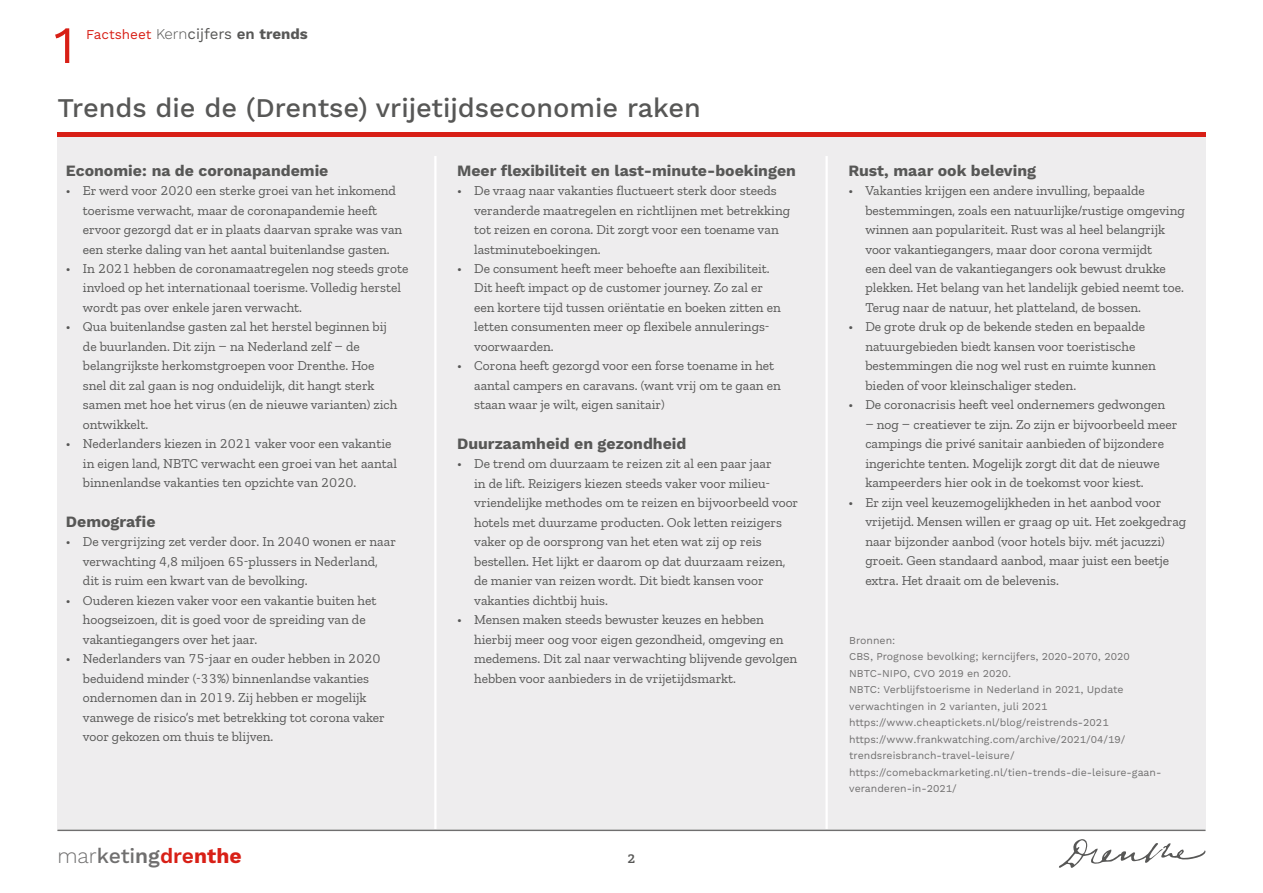
<style>
.page{position:relative;width:1263px;height:893px;background:#fff}
.page>*{position:absolute;margin:0;border:0;box-sizing:border-box;transform-origin:0 0}
.t1{font:52.5px "Work Sans";color:#d81f16}
.t2{font:500 27px "Work Sans";color:#575756}
.t3{font:500 21px "Work Sans";color:#706f6f}
.t4{font:700 15.75px "Work Sans";color:#575756}
.t5{font:13.5px/19.5px "Zilla Slab";color:#575756}
.t6{font:13.5px "Work Sans";color:#d81f16}
.t7{font:600 13.5px "Zilla Slab";color:#575756}
.t8{font:10.5px/16.5px "Work Sans";color:#706f6f}
.s1{font-weight:300;font-size:15px;color:#575756}
.s2{font-size:15px;color:#575756}
.s3{font-weight:600;font-size:15px;color:#575756}
.s4{font-weight:700;font-size:15px;color:#575756}
.s5{font-weight:300}
.s6{font-weight:600}
.s7{font-weight:600;color:#d81f16}
.s8{font-weight:700;color:#d81f16}
</style>
<div class="page">
<div style="left:57px;top:136px;width:1148px;height:693px;background:#eeedee"></div>
<hr style="left:57px;top:132px;width:1148px;height:4px;background:#d81f16">
<svg style="left:1059px;top:839px;width:147px;height:29px"></svg>
<hr style="left:434px;top:156px;width:2px;height:674px;background:#fff">
<hr style="left:825px;top:156px;width:3px;height:676px;background:#fff">
<hr style="left:57px;top:830px;width:1148px;height:1px;background:#706f6f">
<h1 class="t1" style="left:53px;top:14px;width:23px">1</h1>
<p class="t6" style="left:86px;top:26px;width:223px">Factsheet <span class="s1">Kern</span><span class="s2">cijfers</span> <span class="s3">en</span> <span class="s4">trends</span></p>
<h2 class="t2" style="left:57px;top:92px;width:645px">Trends die de (Drentse) vrijetijdseconomie raken</h2>
<p class="t4" style="left:66px;top:161px;width:264px">Economie: na de coronapandemie</p>
<p class="t5" style="left:83px;top:181px;width:321px;text-indent:-17px">• Er werd voor 2020 een sterke groei van het inkomend toerisme verwacht, maar de coronapandemie heeft ervoor gezorgd dat er in plaats daarvan sprake was van een sterke daling van het aantal buitenlandse gasten.</p>
<p class="t5" style="left:83px;top:259px;width:327px;text-indent:-17px">• In 2021 hebben de coronamaatregelen nog steeds grote invloed op het internationaal toerisme. Volledig herstel wordt pas over enkele jaren verwacht.</p>
<p class="t5" style="left:83px;top:317px;width:316px;text-indent:-17px">• Qua buitenlandse gasten zal het herstel beginnen bij de buurlanden. Dit zijn – na Nederland zelf – de belangrijkste herkomstgroepen voor Drenthe. Hoe snel dit zal gaan is nog onduidelijk, dit hangt sterk samen met hoe het virus (en de nieuwe varianten) zich ontwikkelt.</p>
<p class="t5" style="left:83px;top:434px;width:315px;text-indent:-17px">• Nederlanders kiezen in 2021 vaker voor een vakantie in eigen land, NBTC verwacht een groei van het aantal binnenlandse vakanties ten opzichte van 2020.</p>
<p class="t4" style="left:66px;top:512px;width:91px">Demografie</p>
<p class="t5" style="left:83px;top:532px;width:315px;text-indent:-17px">• De vergrijzing zet verder door. In 2040 wonen er naar verwachting 4,8 miljoen 65-plussers in Nederland, dit is ruim een kwart van de bevolking.</p>
<p class="t5" style="left:83px;top:590px;width:295px;text-indent:-17px">• Ouderen kiezen vaker voor een vakantie buiten het hoogseizoen, dit is goed voor de spreiding van de vakantiegangers over het jaar.</p>
<p class="t5" style="left:83px;top:649px;width:303px;text-indent:-17px">• Nederlanders van 75-jaar en ouder hebben in 2020 beduidend minder (-33%) binnenlandse vakanties ondernomen dan in 2019. Zij hebben er mogelijk vanwege de risico’s met betrekking tot corona vaker voor gekozen om thuis te blijven.</p>
<h3 class="t3" style="left:57px;top:843px;width:186px"><span class="s5">mar</span>keti<span class="s6">ng</span><span class="s7">dre</span><span class="s8">nthe</span></h3>
<p class="t4" style="left:457px;top:161px;width:340px">Meer flexibiliteit en last-minute-boekingen</p>
<p class="t5" style="left:474px;top:181px;width:318px;text-indent:-17px">• De vraag naar vakanties fluctueert sterk door steeds veranderde maatregelen en richtlijnen met betrekking tot reizen en corona. Dit zorgt voor een toename van lastminuteboekingen.</p>
<p class="t5" style="left:474px;top:259px;width:308px;text-indent:-17px">• De consument heeft meer behoefte aan flexibiliteit.<br>Dit heeft impact op de customer journey. Zo zal er een kortere tijd tussen oriëntatie en boeken zitten en letten consumenten meer op flexibele annulerings&shy;voorwaarden.</p>
<p class="t5" style="left:474px;top:356px;width:308px;text-indent:-17px">• Corona heeft gezorgd voor een forse toename in het aantal campers en caravans. (want vrij om te gaan en staan waar je wilt, eigen sanitair)</p>
<p class="t4" style="left:457px;top:434px;width:231px">Duurzaamheid en gezondheid</p>
<p class="t5" style="left:474px;top:454px;width:326px;text-indent:-17px">• De trend om duurzaam te reizen zit al een paar jaar<br>in de lift. Reizigers kiezen steeds vaker voor milieu&shy;vriendelijke methodes om te reizen en bijvoorbeeld voor hotels met duurzame producten. Ook letten reizigers vaker op de oorsprong van het eten wat zij op reis bestellen. Het lijkt er daarom op dat duurzaam reizen, de manier van reizen wordt. Dit biedt kansen voor vakanties dichtbij huis.</p>
<p class="t5" style="left:474px;top:610px;width:325px;text-indent:-17px">• Mensen maken steeds bewuster keuzes en hebben hierbij meer oog voor eigen gezondheid, omgeving en medemens. Dit zal naar verwachting blijvende gevolgen hebben voor aanbieders in de vrijetijdsmarkt.</p>
<p class="t7" style="left:627px;top:850px;width:10px">2</p>
<p class="t4" style="left:848px;top:161px;width:189px">Rust, maar ook beleving</p>
<p class="t5" style="left:865px;top:181px;width:321px;text-indent:-17px">• Vakanties krijgen een andere invulling, bepaalde bestemmingen, zoals een natuurlijke/rustige omgeving winnen aan populariteit. Rust was al heel belangrijk voor vakantiegangers, maar door corona vermijdt<br>een deel van de vakantiegangers ook bewust drukke plekken. Het belang van het landelijk gebied neemt toe.<br>Terug naar de natuur, het platteland, de bossen.</p>
<p class="t5" style="left:865px;top:317px;width:292px;text-indent:-17px">• De grote druk op de bekende steden en bepaalde natuurgebieden biedt kansen voor toeristische bestemmingen die nog wel rust en ruimte kunnen bieden of voor kleinschaliger steden.</p>
<p class="t5" style="left:848px;top:395px;width:318px">• De coronacrisis heeft veel ondernemers gedwongen</p>
<p class="t5" style="left:865px;top:415px;width:314px">– nog – creatiever te zijn. Zo zijn er bijvoorbeeld meer campings die privé sanitair aanbieden of bijzondere ingerichte tenten. Mogelijk zorgt dit dat de nieuwe kampeerders hier ook in de toekomst voor kiest.</p>
<p class="t5" style="left:865px;top:493px;width:322px;text-indent:-17px">• Er zijn veel keuzemogelijkheden in het aanbod voor vrijetijd. Mensen willen er graag op uit. Het zoekgedrag naar bijzonder aanbod (voor hotels bijv. mét jacuzzi) groeit. Geen standaard aanbod, maar juist een beetje extra. Het draait om de belevenis.</p>
<p class="t8" style="left:849px;top:632px;width:314px">Bronnen:<br>CBS, Prognose bevolking; kerncijfers, 2020-2070, 2020<br>NBTC-NIPO, CVO 2019 en 2020.<br>NBTC: Verblijfstoerisme in Nederland in 2021, Update verwachtingen in 2 varianten, juli 2021 https://www.cheaptickets.nl/blog/reistrends-2021 https://www.frankwatching.com/archive/2021/04/19/ trendsreisbranch-travel-leisure/ https://comebackmarketing.nl/tien-trends-die-leisure-gaan&shy;veranderen-in-2021/</p>
</div>
